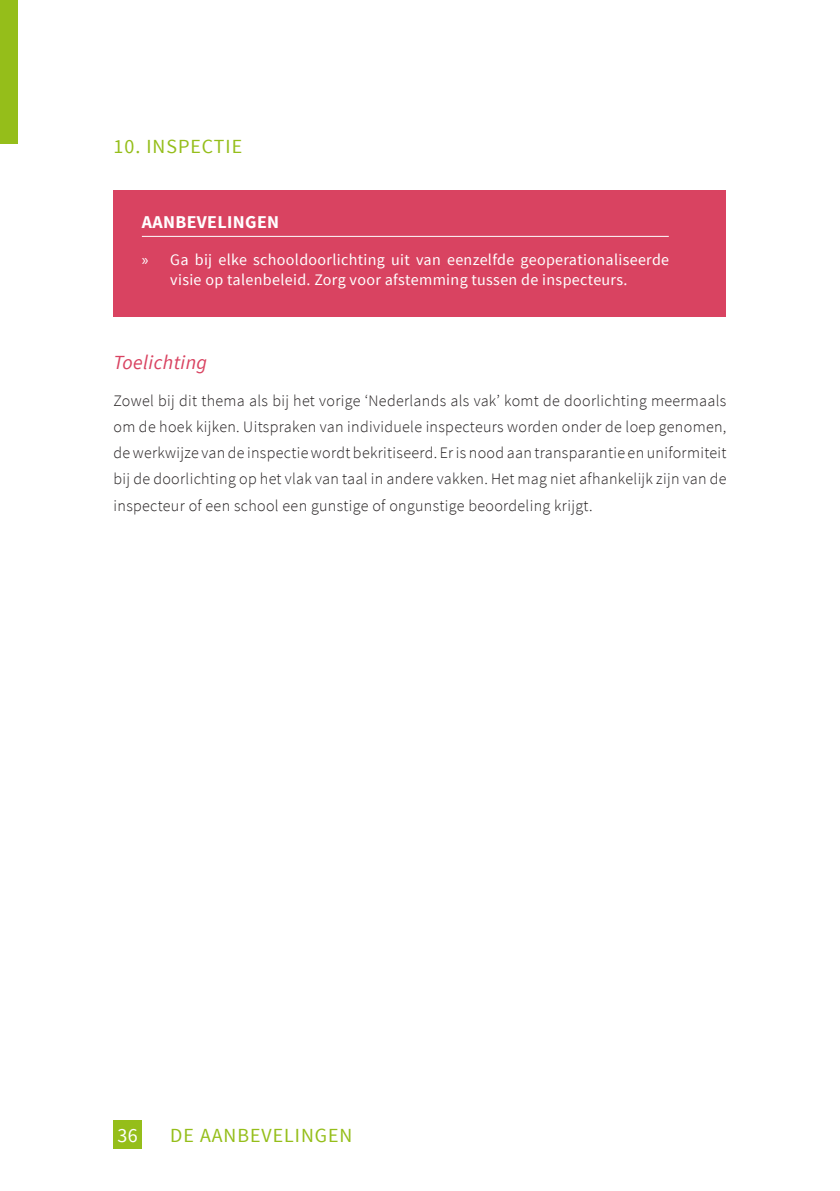
<style>
.page{position:relative;width:840px;height:1191px;background:#fff}
.page>*{position:absolute;margin:0;border:0;box-sizing:border-box;transform-origin:0 0}
.t1{font:20px "Source Sans Pro";letter-spacing:.05em;color:#95be1a}
.t2{font:italic 20px "Source Sans Pro";letter-spacing:.02em;color:#d94361}
.t3{font:20px "Source Sans Pro";color:#fff}
.t4{font:700 18px "Source Sans Pro";letter-spacing:.02em;color:#fff}
.t5{font:300 16px/26px "Source Sans Pro";letter-spacing:.02em;color:#231f20;text-align:justify}
.t6{font:16px/20px "Source Sans Pro";letter-spacing:.02em;color:#fff}
.s1{font-family:"Myriad Pro"}
</style>
<div class="page">
<div style="left:113px;top:1120px;width:29px;height:28px;background:#95be1a"></div>
<div style="left:0;top:0;width:17px;height:144px;background:#95be1a"></div>
<div style="left:113px;top:190px;width:612px;height:127px;background:#d94361"></div>
<hr style="left:142px;top:236px;width:526px;height:1px;background:#fff">
<p class="t1" style="left:113px;top:138px;width:130px">10. INSPECTIE</p>
<p class="t4" style="left:142px;top:215px;width:139px">AANBEVELINGEN</p>
<p class="t6" style="left:170px;top:251px;width:500px;text-indent:-28px"><span class="s1">»</span> Ga bij elke schooldoorlichting uit van eenzelfde geoperationaliseerde visie op talenbeleid. Zorg voor afstemming tussen de inspecteurs.</p>
<p class="t2" style="left:113px;top:355px;width:95px">Toelichting</p>
<p class="t5" style="left:113px;top:389px;width:614px">Zowel bij dit thema als bij het vorige ‘Nederlands als vak’ komt de doorlichting meermaals om de hoek kijken. Uitspraken van individuele inspecteurs worden onder de loep genomen, de werkwijze van de inspectie wordt bekritiseerd. Er is nood aan transparantie en uniformiteit bij de doorlichting op het vlak van taal in andere vakken. Het mag niet afhankelijk zijn van de inspecteur of een school een gunstige of ongunstige beoordeling krijgt.</p>
<p class="t3" style="left:117px;top:1127px;width:22px">36</p>
<p class="t1" style="left:170px;top:1127px;width:183px">DE AANBEVELINGEN</p>
</div>
